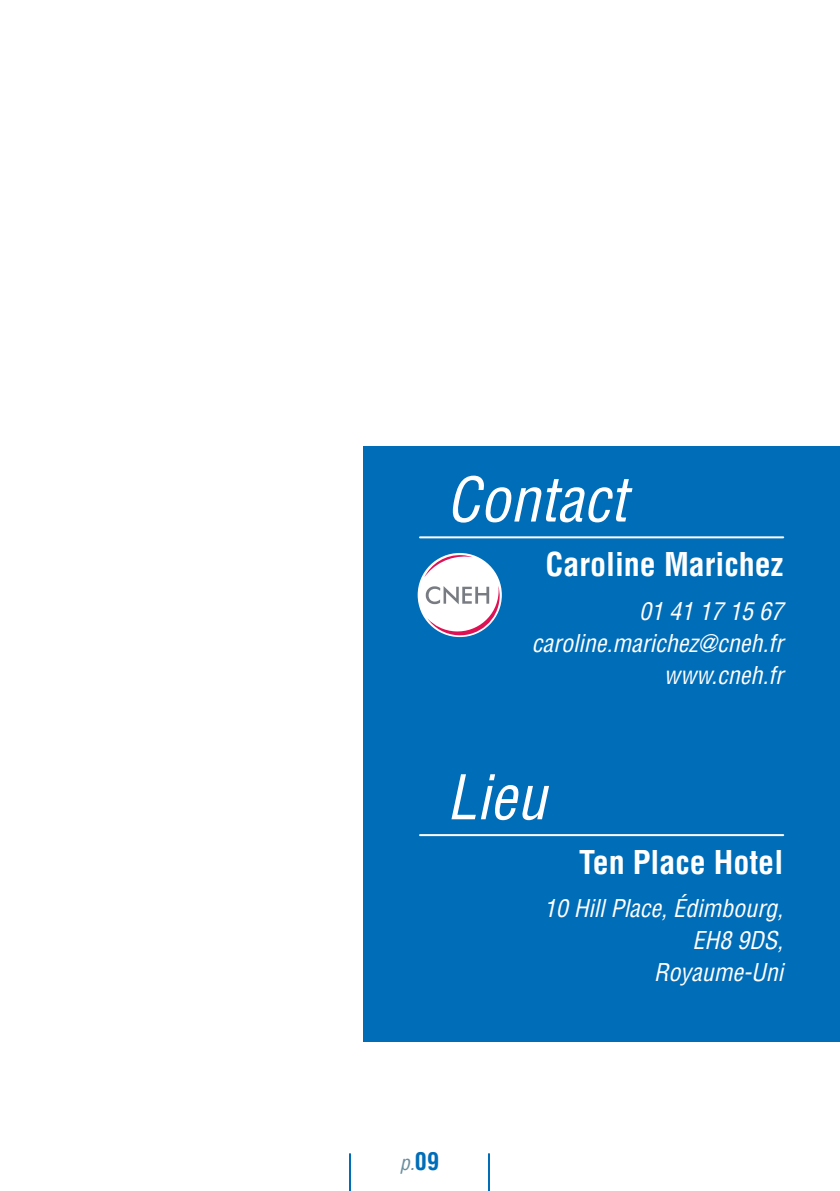
<style>
.page{position:relative;width:840px;height:1191px;background:#fff}
.page>*{position:absolute;margin:0;border:0;box-sizing:border-box;transform-origin:0 0}
.t1{font:italic condensed 60px "Helvetica LT Std";color:#fff}
.t2{font:700 condensed 32px "Helvetica LT Std";color:#fff}
.t3{font:italic condensed 24px "Helvetica LT Std";color:#fff}
.t4{font:italic condensed 20px "Helvetica LT Std";color:#6a8e9e}
.s1{font-weight:700;font-style:normal;font-size:24px;color:#006db8}
</style>
<div class="page">
<hr style="left:349px;top:1154px;width:2px;height:37px;background:#006db8">
<hr style="left:487px;top:1154px;width:2px;height:37px;background:#006db8">
<div style="left:363px;top:446px;width:476px;height:596px;background:#006db8"></div>
<hr style="left:420px;top:536px;width:362px;height:2px;background:#fff">
<hr style="left:420px;top:834px;width:362px;height:2px;background:#fff">
<svg style="left:417px;top:553px;width:84px;height:84px"></svg>
<div style="left:419px;top:555px;width:80px;height:80px;background:#fff;border-radius:50%"></div>
<svg style="left:424px;top:554px;width:48px;height:23px"></svg>
<svg style="left:425px;top:585px;width:74px;height:51px"></svg>
<p class="t1" style="left:446px;top:462px;width:182px">Contact</p>
<p class="t2" style="left:545px;top:544px;width:239px">Caroline Marichez</p>
<p class="t3" style="left:638px;top:596px;width:145px">01 41 17 15 67</p>
<p class="t3" style="left:531px;top:628px;width:253px">caroline.marichez@cneh.fr</p>
<p class="t3" style="left:663px;top:660px;width:121px">www.cneh.fr</p>
<p class="t1" style="left:446px;top:760px;width:101px">Lieu</p>
<p class="t2" style="left:578px;top:842px;width:205px">Ten Place Hotel</p>
<p class="t3" style="left:543px;top:893px;width:241px">10 Hill Place, Édimbourg,</p>
<p class="t3" style="left:692px;top:925px;width:92px">EH8 9DS,</p>
<p class="t3" style="left:653px;top:957px;width:131px">Royaume-Uni</p>
<p class="t4" style="left:400px;top:1150px;width:40px">p.<span class="s1">09</span></p>
</div>
